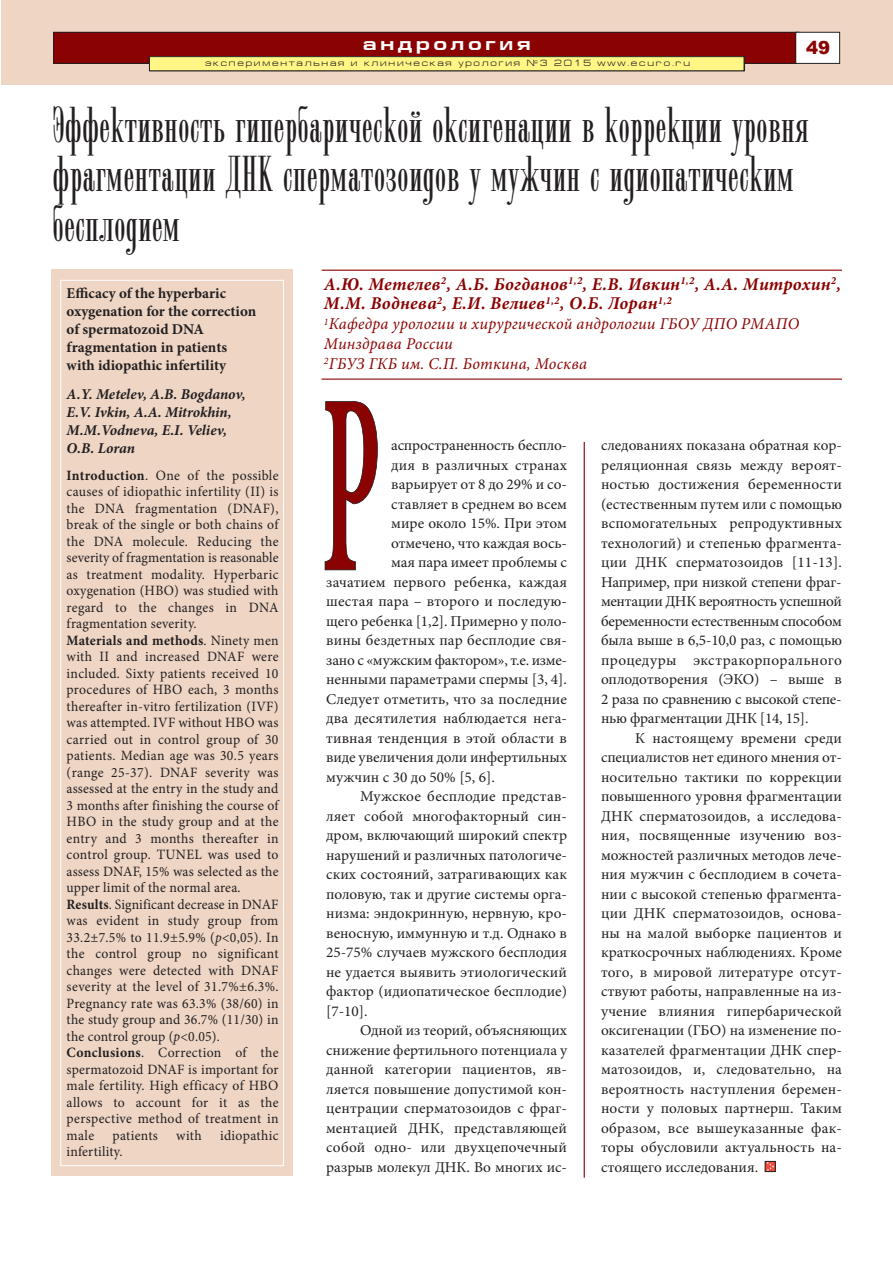
<style>
.page{position:relative;width:893px;height:1263px;background:#fff}
.page>*{position:absolute;margin:0;border:0;box-sizing:border-box;transform-origin:0 0}
.t1{font:49.5px/49.5px "Radar";letter-spacing:.015em;color:#231f20}
.t2{font:italic 700 18px/19.5px "Minion Pro";letter-spacing:.015em;color:#8b0202}
.t3{font:700 18px "Europe Ext";letter-spacing:.2em;color:#fff}
.t4{font:900 18px "Arial";color:#8b0202}
.t5{font:italic 16.5px/19.8px "Minion Pro";letter-spacing:.015em;color:#8b0202}
.t6{font:15px/19.5px "Minion Pro";letter-spacing:.005em;color:#231f20;text-align:justify}
.t7{font:700 15px/18px "Minion Pro";color:#231f20}
.t8{font:italic 700 15px/18px "Minion Pro";letter-spacing:-.005em;color:#231f20}
.t9{font:15px "Minion Pro";letter-spacing:-.015em;color:#231f20}
.t10{font:14.25px/16.5px "Minion Pro";letter-spacing:.02em;color:#231f20;scale:.96 1}
.t11{font:9px "Europe Ext";letter-spacing:.2em;color:#231f20}
.s1{font-weight:700}
.s2{font-style:italic}
</style>
<div class="page">
<div style="left:1px;top:0;width:892px;height:85px;background:#eed5c4"></div>
<div style="left:54px;top:32px;width:745px;height:31px;background:#8b0202"></div>
<div style="left:53px;top:32px;width:746px;height:32px;border:1px solid #231f20"></div>
<div style="left:796px;top:32px;width:44px;height:31px;background:#fff"></div>
<div style="left:795px;top:32px;width:45px;height:32px;border:1px solid #231f20"></div>
<svg style="left:325px;top:401px;width:53px;height:169px"></svg>
<div style="left:149px;top:57px;width:595px;height:14px;background:#fff685"></div>
<div style="left:149px;top:56px;width:595px;height:15px;border:1px solid #231f20"></div>
<hr style="left:584px;top:442px;width:1px;height:736px;background:#8b0202">
<div style="left:51px;top:269px;width:242px;height:907px;background:#eed5c4"></div>
<div style="left:60px;top:280px;width:224px;height:886px;border:1px solid #fff"></div>
<hr style="left:322px;top:270px;width:520px;height:1px;background:#8b0202">
<hr style="left:322px;top:379px;width:520px;height:1px;background:#8b0202">
<div style="left:765px;top:1161px;width:10px;height:11px;border:1px solid #231f20"></div>
<svg style="left:766px;top:1161px;width:9px;height:10px"></svg>
<p class="t3" style="left:363px;top:37px;width:169px">андрология</p>
<p class="t11" style="left:205px;top:60px;width:486px">экспериментальная и клиническая урология №3 2015 www.ecuro.ru</p>
<p class="t11" style="left:207px;top:60px;width:486px">экспериментальная и клиническая урология №1 2015 www.ecuro.ru</p>
<p class="t4" style="left:806px;top:34px;width:26px">49</p>
<h1 class="t1" style="left:53px;top:106px;width:757px">Эффективность гипербарической оксигенации в коррекции уровня фрагментации ДНК сперматозоидов у мужчин с идиопатическим бесплодием</h1>
<p class="t7" style="left:67px;top:286px;width:191px">Efficacy of the hyperbaric oxygenation for the correction of spermatozoid DNA fragmentation in patients with idiopathic infertility</p>
<p class="t8" style="left:67px;top:386px;width:180px">A.Y. Metelev, A.B. Bogdanov,<br>E.V. Ivkin, A.A. Mitrokhin,<br>M.M.Vodneva, E.I. Veliev,<br>O.B. Loran</p>
<p class="t10" style="left:67px;top:468px;width:222px"><span class="s1">Introduction</span>. One of the possible causes of idiopathic infertility (II) is the DNA fragmentation (DNAF), break of the single or both chains of the DNA molecule. Reducing the severity of fragmentation is reasonable as treatment modality. Hyperbaric oxygenation (HBO) was studied with regard to the changes in DNA fragmentation severity.<br><span class="s1">Materials and methods</span>. Ninety men with II and increased DNAF were included. Sixty patients received 10 procedures of HBO each, 3 months thereafter in-vitro fertilization (IVF) was attempted. IVF without HBO was carried out in control group of 30 patients. Median age was 30.5 years (range 25-37). DNAF severity was assessed at the entry in the study and 3 months after finishing the course of HBO in the study group and at the entry and 3 months thereafter in control group. TUNEL was used to assess DNAF, 15% was selected as the upper limit of the normal area.<br><span class="s1">Results</span>. Significant decrease in DNAF was evident in study group from 33.2±7.5% to 11.9±5.9% (<span class="s2">p</span>&lt;0,05). In the control group no significant changes were detected with DNAF severity at the level of 31.7%±6.3%.<br>Pregnancy rate was 63.3% (38/60) in the study group and 36.7% (11/30) in the control group (<span class="s2">p</span>&lt;0.05).<br><span class="s1">Conclusions</span>. Correction of the spermatozoid DNAF is important for male fertility. High efficacy of HBO allows to account for it as the perspective method of treatment in male</p>
<p class="t2" style="left:324px;top:276px;width:519px">А.Ю. Метелев<sup>2</sup>, А.Б. Богданов<sup>1,2</sup>, Е.В. Ивкин<sup>1,2</sup>, А.А. Митрохин<sup>2</sup>,<br>М.М. Воднева<sup>2</sup>, Е.И. Велиев<sup>1,2</sup>, О.Б. Лоран<sup>1,2</sup></p>
<p class="t5" style="left:324px;top:316px;width:477px"><sup>1</sup>Кафедра урологии и хирургической андрологии ГБОУ ДПО РМАПО<br>Минздрава России<br><sup>2</sup>ГБУЗ ГКБ им. С.П. Боткина, Москва</p>
<p class="t6" style="left:601px;top:437px;width:242px">следованиях показана обратная кор&shy;реляционная связь между вероят&shy;ностью достижения беременности (естественным путем или с помощью вспомогательных репродуктивных технологий) и степенью фрагмента&shy;ции ДНК сперматозоидов [11-13].<br>Например, при низкой степени фраг&shy;ментации ДНК вероятность успешной беременности естественным способом была выше в 6,5-10,0 раз, с помощью процедуры экстракорпорального оплодотворения (ЭКО) – выше в 2 раза по сравнению с высокой степе&shy;нью фрагментации ДНК [14, 15].</p>
<p class="t6" style="left:601px;top:729px;width:242px;text-indent:34px">К настоящему времени среди специалистов нет единого мнения от&shy;носительно тактики по коррекции повышенного уровня фрагментации ДНК сперматозоидов, а исследова&shy;ния, посвященные изучению воз&shy;можностей различных методов лече&shy;ния мужчин с бесплодием в сочета&shy;нии с высокой степенью фрагмента&shy;ции ДНК сперматозоидов, основа&shy;ны на малой выборке пациентов и краткосрочных наблюдениях. Кроме того, в мировой литературе отсут&shy;ствуют работы, направленные на из&shy;учение влияния гипербарической оксигенации (ГБО) на изменение по&shy;казателей фрагментации ДНК спер&shy;матозоидов, и, следовательно, на вероятность наступления беремен&shy;ности у половых партнерш. Таким образом, все вышеуказанные фак&shy;торы обусловили актуальность на&shy;стоящего исследования.</p>
<p class="t6" style="left:391px;top:437px;width:177px">аспространенность беспло-</p>
<p class="t6" style="left:391px;top:456px;width:177px">дия в различных странах</p>
<p class="t6" style="left:391px;top:476px;width:177px">варьирует от 8 до 29% и со-</p>
<p class="t6" style="left:391px;top:495px;width:177px">ставляет в среднем во всем</p>
<p class="t6" style="left:391px;top:515px;width:177px">мире около 15%. При этом</p>
<p class="t6" style="left:391px;top:534px;width:177px">отмечено, что каждая вось-</p>
<p class="t6" style="left:391px;top:554px;width:177px">мая пара имеет проблемы с</p>
<p class="t6" style="left:326px;top:573px;width:242px">зачатием первого ребенка, каждая</p>
<p class="t6" style="left:326px;top:593px;width:242px">шестая пара – второго и последую-</p>
<p class="t6" style="left:326px;top:612px;width:242px">щего ребенка [1,2]. Примерно у поло-</p>
<p class="t6" style="left:326px;top:632px;width:242px">вины бездетных пар бесплодие свя-</p>
<p class="t9" style="left:326px;top:654px;width:242px">зано с «мужским фактором», т.е. изме-</p>
<p class="t6" style="left:326px;top:671px;width:242px">ненными параметрами спермы [3, 4].</p>
<p class="t6" style="left:326px;top:690px;width:242px">Следует отметить, что за последние</p>
<p class="t6" style="left:326px;top:710px;width:242px">два десятилетия наблюдается нега-</p>
<p class="t6" style="left:326px;top:729px;width:242px">тивная тенденция в этой области в</p>
<p class="t6" style="left:326px;top:749px;width:242px">виде увеличения доли инфертильных</p>
<p class="t6" style="left:326px;top:768px;width:170px">мужчин с 30 до 50% [5, 6].</p>
<p class="t6" style="left:360px;top:788px;width:208px">Мужское бесплодие представ-</p>
<p class="t6" style="left:326px;top:807px;width:242px">ляет собой многофакторный син-</p>
<p class="t6" style="left:326px;top:827px;width:242px">дром, включающий широкий спектр</p>
<p class="t6" style="left:326px;top:846px;width:242px">нарушений и различных патологиче-</p>
<p class="t6" style="left:326px;top:866px;width:242px">ских состояний, затрагивающих как</p>
<p class="t6" style="left:326px;top:885px;width:242px">половую, так и другие системы орга-</p>
<p class="t6" style="left:326px;top:905px;width:242px">низма: эндокринную, нервную, кро-</p>
<p class="t6" style="left:326px;top:924px;width:242px">веносную, иммунную и т.д. Однако в</p>
<p class="t6" style="left:326px;top:944px;width:242px">25-75% случаев мужского бесплодия</p>
<p class="t6" style="left:326px;top:963px;width:242px">не удается выявить этиологический</p>
<p class="t6" style="left:326px;top:983px;width:242px">фактор (идиопатическое бесплодие)</p>
<p class="t6" style="left:326px;top:1002px;width:43px">[7-10].</p>
<p class="t6" style="left:360px;top:1022px;width:208px">Одной из теорий, объясняющих</p>
<p class="t6" style="left:326px;top:1041px;width:242px">снижение фертильного потенциала у</p>
<p class="t6" style="left:326px;top:1061px;width:242px">данной категории пациентов, яв-</p>
<p class="t6" style="left:326px;top:1080px;width:242px">ляется повышение допустимой кон-</p>
<p class="t6" style="left:326px;top:1100px;width:242px">центрации сперматозоидов с фраг-</p>
<p class="t6" style="left:326px;top:1119px;width:242px">ментацией ДНК, представляющей</p>
<p class="t6" style="left:326px;top:1139px;width:242px">собой одно- или двухцепочечный</p>
<p class="t6" style="left:326px;top:1158px;width:242px">разрыв молекул ДНК. Во многих ис-</p>
<p class="t10" style="left:112px;top:1128px;width:49px">patients</p>
<p class="t10" style="left:176px;top:1128px;width:28px">with</p>
<p class="t10" style="left:220px;top:1128px;width:62px">idiopathic</p>
<p class="t10" style="left:67px;top:1144px;width:60px">infertility.</p>
</div>
